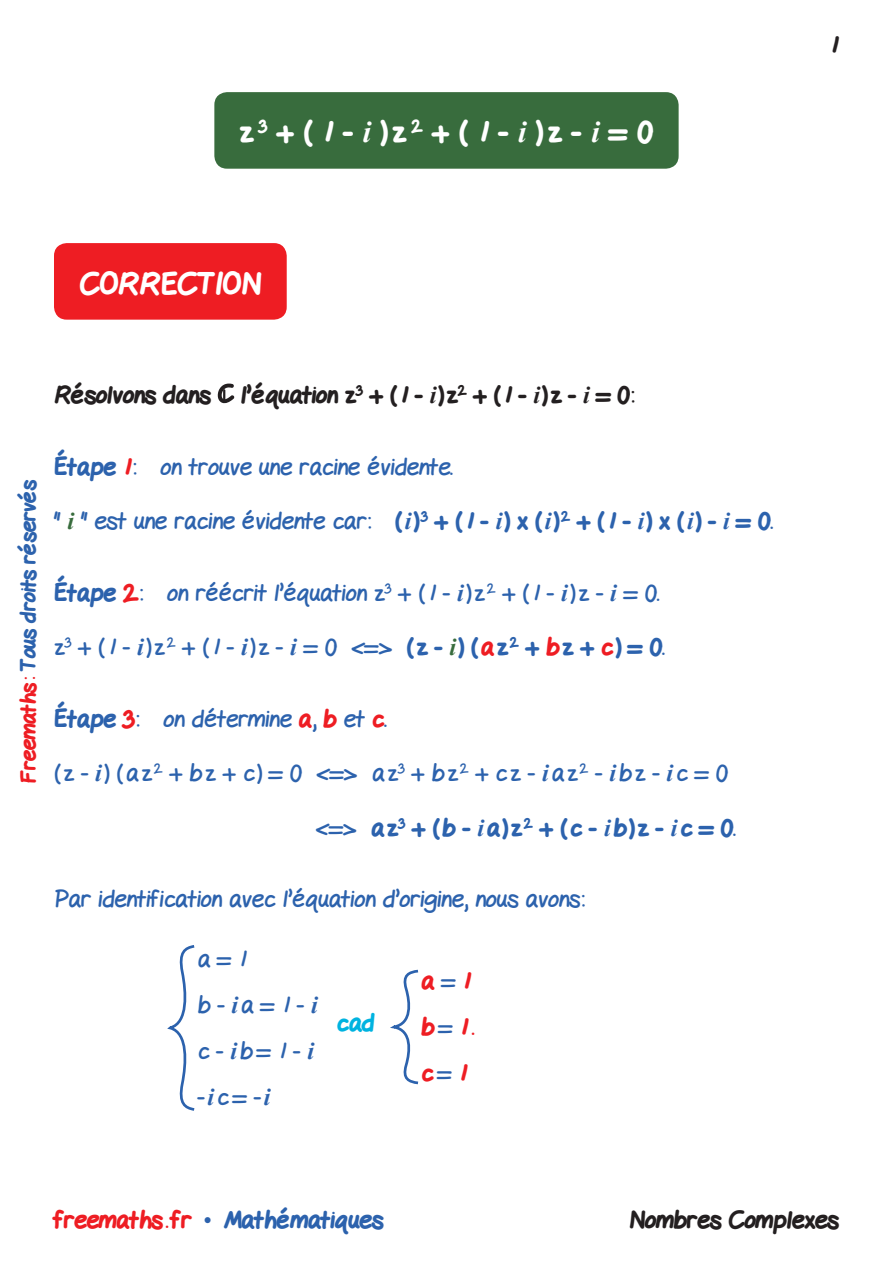
<style>
.page{position:relative;width:893px;height:1263px;background:#fff}
.page>*{position:absolute;margin:0;border:0;box-sizing:border-box;transform-origin:0 0}
.t1{font:800 30px "Gel Pen";color:#fff}
.Sous_titre-Cor{font:24px/46px "Gel Pen";color:#2c62ad}
.Texte-Cor{font:24px "Gel Pen";color:#2c62ad}
.Texte{font:800 24px "Gel Pen";letter-spacing:-.005em;color:#231f20}
.Texte-Cor-2{font:800 24px "Gel Pen";color:#2c62ad}
.Texte-Cor-3{font:24px "Gel Pen";letter-spacing:.125em;color:#2c62ad}
.t2{font:800 24px/46px "Gel Pen";color:#ee1d23;text-align:justify}
.t3{font:800 24px "Gel Pen";color:#00b3e0}
.t4{font:800 21px "Gel Pen";letter-spacing:-.01em;color:#2c62ad}
.s1{font-family:"Times New Roman";font-weight:700;font-style:italic}
.s2{color:#ee1d23}
.s3{font-weight:800}
.s4{font-weight:800;color:#ee1d23}
.s5{font-family:"Times New Roman";font-weight:700;font-style:italic;color:#386c3d}
.s6{font-weight:400}
.s7{font-weight:400;color:#2c62ad}
.s8{font-family:"Times New Roman";font-weight:400}
</style>
<div class="page">
<div style="left:54px;top:243px;width:233px;height:77px;background:#ee1d23;border-radius:13px"></div>
<div style="left:214px;top:92px;width:465px;height:77px;background:#386c3d;border-radius:13px"></div>
<svg style="left:217px;top:383px;width:18px;height:21px"></svg>
<svg style="left:167px;top:945px;width:28px;height:166px"></svg>
<svg style="left:391px;top:969px;width:28px;height:116px"></svg>
<p class="t1" style="left:240px;top:109px;width:415px">z<sup>3</sup> + ( 1 - <span class="s1">i</span> )z<sup>2</sup> + ( 1 - <span class="s1">i</span> )z - <span class="s1">i</span> = 0</p>
<p class="Texte" style="left:830px;top:26px;width:10px">1</p>
<p class="t1" style="left:80px;top:260px;width:183px">CORRECTION</p>
<p class="t4" style="left:12px;top:783px;width:305px;rotate:-90deg"><span class="s2">Freemaths:</span> Tous droits réservés</p>
<p class="Texte" style="left:54px;top:376px;width:158px">Résolvons dans</p>
<p class="Texte" style="left:241px;top:376px;width:395px">l’équation z<sup>3</sup> + (1 - <span class="s1">i</span>)z<sup>2</sup> + (1 - <span class="s1">i</span>)z - <span class="s1">i</span> = 0:</p>
<p class="Sous_titre-Cor" style="left:54px;top:441px;width:400px"><span class="s3">Étape</span> <span class="s4">1</span><span class="s3">:</span> on trouve une racine évidente.</p>
<p class="Sous_titre-Cor" style="left:54px;top:495px;width:720px">" <span class="s5">i</span> " est une racine évidente car: <span class="s3">(</span><span class="s1">i</span><span class="s3">)</span><sup>3</sup> <span class="s3">+ (1 -</span> <span class="s1">i</span><span class="s3">) x (</span><span class="s1">i</span><span class="s3">)</span><sup>2</sup> <span class="s3">+ (1 -</span> <span class="s1">i</span><span class="s3">) x (</span><span class="s1">i</span><span class="s3">) -</span> <span class="s1">i</span> <span class="s3">= 0.</span></p>
<p class="Sous_titre-Cor" style="left:54px;top:567px;width:607px"><span class="s3">Étape</span> <span class="s4">2</span><span class="s3">:</span> on réécrit l’équation z<sup>3</sup> + (1 - <span class="s1">i</span>) z<sup>2</sup> + (1 - <span class="s1">i</span>) z - <span class="s1">i</span> = 0.</p>
<p class="Texte-Cor" style="left:54px;top:627px;width:612px">z<sup>3</sup> + (1 - <span class="s1">i</span>)z<sup>2</sup> + (1 - <span class="s1">i</span>)z - <span class="s1">i</span> = 0 &lt;=&gt; <span class="s3">(z -</span> <span class="s5">i</span><span class="s3">) (</span><span class="s4">a</span><span class="s3">z</span><sup>2</sup> <span class="s3">+</span> <span class="s4">b</span><span class="s3">z +</span> <span class="s4">c</span><span class="s3">) = 0.</span></p>
<p class="Sous_titre-Cor" style="left:54px;top:693px;width:334px"><span class="s3">Étape</span> <span class="s4">3</span><span class="s3">:</span> on détermine <span class="s4">a</span>, <span class="s4">b</span> et <span class="s4">c</span>.</p>
<p class="Texte-Cor-3" style="left:54px;top:753px;width:675px">(z - <span class="s1">i</span>) (az<sup>2</sup> + bz + c) = 0 &lt;=&gt; az<sup>3</sup> + bz<sup>2</sup> + cz - <span class="s1">i</span>az<sup>2</sup> - <span class="s1">i</span>bz - <span class="s1">i</span>c = 0</p>
<p class="Texte-Cor-2" style="left:316px;top:809px;width:421px"><span class="s6">&lt;=&gt;</span> az<sup>3</sup> + (b - <span class="s1">i</span>a)z<sup>2</sup> + (c - <span class="s1">i</span>b)z - <span class="s1">i</span>c = 0.</p>
<p class="Texte-Cor" style="left:54px;top:879px;width:532px">Par identification avec l’équation d’origine, nous avons:</p>
<p class="Sous_titre-Cor" style="left:198px;top:933px;width:122px">a = 1<br>b - <span class="s1">i</span>a = 1 - <span class="s1">i </span>c - <span class="s1">i</span>b= 1 - <span class="s1">i </span>-<span class="s1">i</span>c= -<span class="s1">i</span></p>
<p class="t2" style="left:422px;top:955px;width:54px">a <span class="s7">=</span> 1 b<span class="s7">=</span> 1<span class="s6">. </span>c<span class="s7">=</span> 1</p>
<p class="t3" style="left:337px;top:1004px;width:39px">cad</p>
<p class="Texte-Cor-2" style="left:54px;top:1201px;width:331px"><span class="s2">freemaths . fr</span> <span class="s8">•</span> Mathématiques</p>
<p class="Texte" style="left:629px;top:1201px;width:211px">Nombres Complexes</p>
</div>
